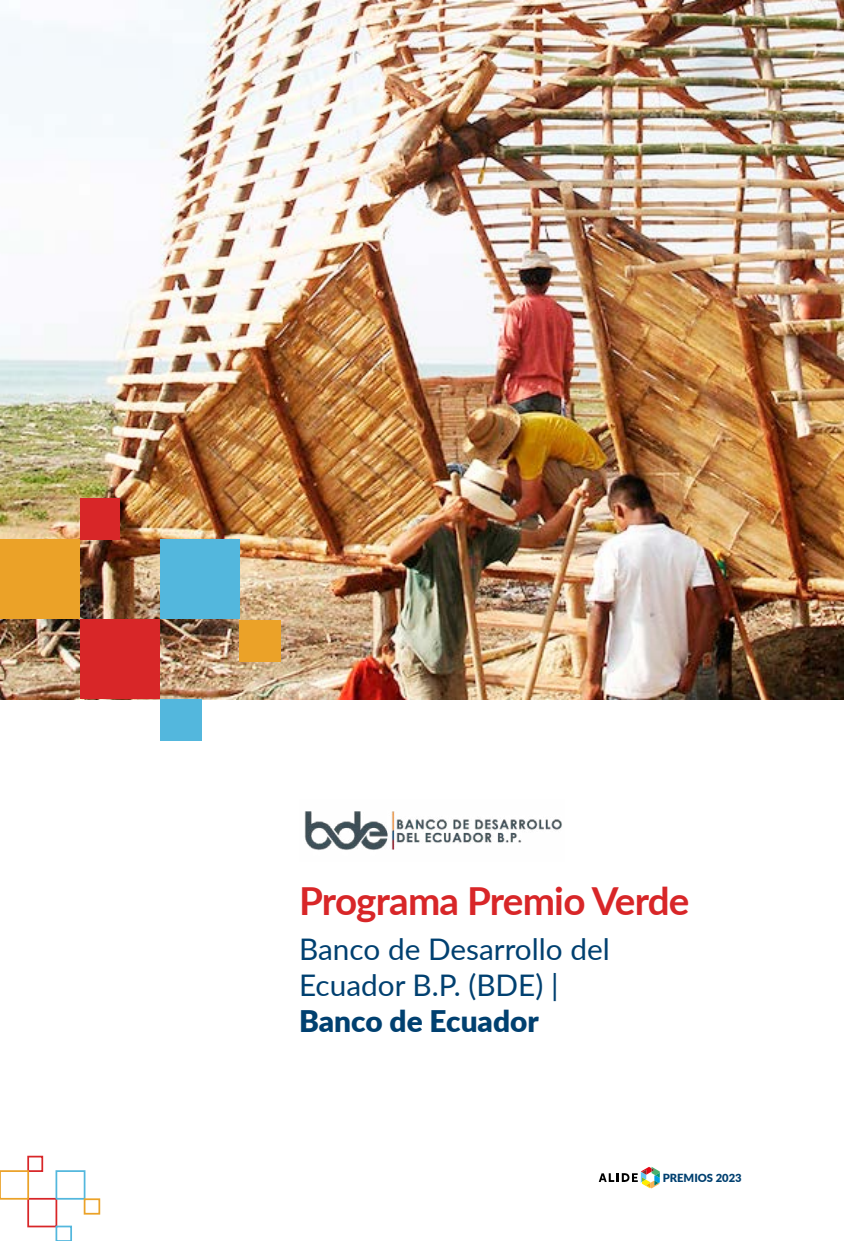
<style>
.page{position:relative;width:844px;height:1241px;background:#fff}
.page>*{position:absolute;margin:0;border:0;box-sizing:border-box;transform-origin:0 0}
.t1{font:700 38.5px "Lato";letter-spacing:-.02em;color:#d82628}
.t2{font:29.75px/35.7px "Lato";color:#004070}
.t3{font:900 29.75px "Lato";color:#004070}
.t4{font:900 11.2px "Lato";color:#004070}
</style>
<div class="page">
<div style="left:27px;top:1197px;width:30px;height:30px;border:2px solid #d82628"></div>
<div style="left:27px;top:1155px;width:16px;height:16px;border:2px solid #d82628"></div>
<div style="left:0;top:1169px;width:29px;height:30px;border:2px solid #eba228"></div>
<div style="left:55px;top:1169px;width:30px;height:30px;border:2px solid #53b7dd"></div>
<div style="left:84px;top:1198px;width:16px;height:16px;border:2px solid #eba228"></div>
<div style="left:55px;top:1225px;width:17px;height:15px;border:2px solid #53b7dd"></div>
<svg style="left:598px;top:1167px;width:61px;height:21px"></svg>
<img style="left:304px;top:811px;width:258px;height:39px">
<img style="left:0;top:0;width:843px;height:699px">
<div style="left:80px;top:619px;width:80px;height:80px;background:#d82628"></div>
<div style="left:80px;top:497px;width:40px;height:42px;background:#d82628"></div>
<div style="left:0;top:539px;width:80px;height:80px;background:#eba228"></div>
<div style="left:160px;top:539px;width:79px;height:80px;background:#53b7dd"></div>
<div style="left:239px;top:620px;width:42px;height:42px;background:#eba228"></div>
<div style="left:160px;top:699px;width:41px;height:41px;background:#53b7dd"></div>
<p class="t1" style="left:299px;top:872px;width:392px">Programa Premio Verde</p>
<p class="t2" style="left:299px;top:930px;width:312px">Banco de Desarrollo del<br>Ecuador B.P. (BDE) |</p>
<p class="t3" style="left:299px;top:998px;width:241px">Banco de Ecuador</p>
<p class="t4" style="left:662px;top:1168px;width:81px">PREMIOS 2023</p>
</div>
